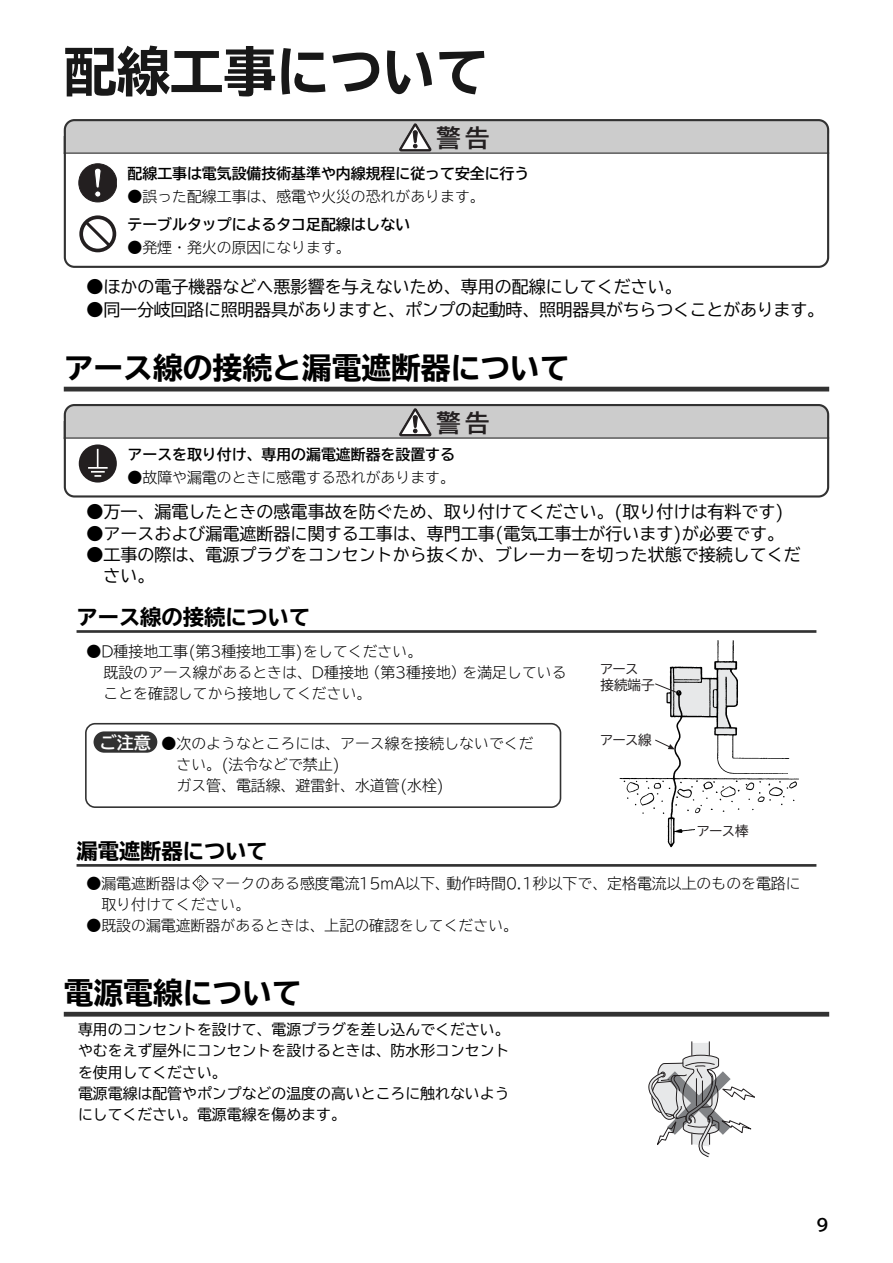
<style>
.page{position:relative;width:893px;height:1263px;background:#fff}
.page>*{position:absolute;margin:0;border:0;box-sizing:border-box;transform-origin:0 0}
.t1{font:700 expanded 53.1px "TBUD Go Std";color:#181818}
.t2{font:700 expanded 29.7px "TBUD Go Std";color:#000}
.t3{font:24.3px "TBUD Go Std Bold 90 pv RKSJ H";color:#231f20}
.t4{font:700 expanded 21.3px "TBUD Go Std";color:#000}
.t5{font:16.95px/21.3px "TBUD Go Std";color:#000}
.t6{font:700 16.5px "TBUD Go Std";color:#000}
.t7{font:300 14.85px/21.3px "TBUD Go Std Super";color:#000}
.t8{font:14.85px/21.3px "TBUD Go Std";color:#000}
.t9{font:700 14.85px "TBUD Go Std";color:#000}
.t10{font:13.5px/16.2px "TBUD Go Std Regular 90 pv RKSJ H";letter-spacing:-.06em;color:#231f20}
.s1{font-family:"TBUD Go Std";font-weight:700;font-size:16.95px;color:#fff}
</style>
<div class="page">
<img style="left:619px;top:640px;width:180px;height:208px">
<svg style="left:654px;top:662px;width:84px;height:87px"></svg>
<div style="left:695px;top:822px;width:58px;height:17px;background:#fff"></div>
<svg style="left:64px;top:119px;width:765px;height:149px"></svg>
<svg style="left:79px;top:164px;width:38px;height:38px"></svg>
<svg style="left:399px;top:124px;width:33px;height:27px"></svg>
<hr style="left:64px;top:153px;width:765px;height:1px;background:#323232">
<svg style="left:64px;top:404px;width:765px;height:93px"></svg>
<svg style="left:79px;top:444px;width:38px;height:39px"></svg>
<svg style="left:399px;top:409px;width:33px;height:27px"></svg>
<hr style="left:64px;top:437px;width:765px;height:1px;background:#323232">
<svg style="left:85px;top:723px;width:476px;height:85px"></svg>
<div style="left:94px;top:731px;width:63px;height:22px;background:#323232;border-radius:11px"></div>
<svg style="left:193px;top:875px;width:15px;height:16px"></svg>
<svg style="left:79px;top:215px;width:37px;height:37px"></svg>
<hr style="left:64px;top:387px;width:765px;height:4px;background:#323232">
<hr style="left:64px;top:1012px;width:765px;height:4px;background:#323232">
<hr style="left:77px;top:630px;width:739px;height:3px;background:#323232">
<hr style="left:77px;top:864px;width:739px;height:3px;background:#323232">
<svg style="left:648px;top:1041px;width:107px;height:116px"></svg>
<h1 class="t1" style="left:64px;top:42px;width:427px">配線工事について</h1>
<h3 class="t3" style="left:436px;top:118px;width:54px">警告</h3>
<p class="t9" style="left:128px;top:161px;width:403px">配線工事は電気設備技術基準や内線規程に従って安全に行う</p>
<p class="t7" style="left:128px;top:186px;width:359px">●誤った配線工事は、感電や火災の恐れがあります。</p>
<p class="t9" style="left:128px;top:212px;width:284px">テーブルタップによるタコ足配線はしない</p>
<p class="t7" style="left:128px;top:237px;width:225px">●発煙・発火の原因になります。</p>
<p class="t5" style="left:87px;top:276px;width:597px">●ほかの電子機器などへ悪影響を与えないため、専用の配線にしてください。</p>
<p class="t5" style="left:87px;top:299px;width:739px">●同一分岐回路に照明器具がありますと、ポンプの起動時、照明器具がちらつくことがあります。</p>
<h2 class="t2" style="left:64px;top:351px;width:507px">アース線の接続と漏電遮断器について</h2>
<h3 class="t3" style="left:436px;top:403px;width:54px">警告</h3>
<p class="t9" style="left:128px;top:442px;width:329px">アースを取り付け、専用の漏電遮断器を設置する</p>
<p class="t7" style="left:128px;top:466px;width:329px">●故障や漏電のときに感電する恐れがあります。</p>
<p class="t5" style="left:87px;top:501px;width:699px">●万一、漏電したときの感電事故を防ぐため、取り付けてください。(取り付けは有料です)</p>
<p class="t5" style="left:87px;top:522px;width:699px">●アースおよび漏電遮断器に関する工事は、専門工事(電気工事士が行います)が必要です。</p>
<p class="t5" style="left:104px;top:544px;width:699px;text-indent:-17px">●工事の際は、電源プラグをコンセントから抜くか、ブレーカーを切った状態で接続してください。</p>
<h3 class="t4" style="left:77px;top:605px;width:235px">アース線の接続について</h3>
<p class="t7" style="left:104px;top:640px;width:465px;text-indent:-17px">●D種接地工事(第3種接地工事)をしてください。<br>既設のアース線があるときは、D種接地（第3種接地）を満足していることを確認してから接地してください。</p>
<p class="t7" style="left:176px;top:732px;width:359px;text-indent:-77px"><span class="s1">ご注意</span> ●次のようなところには、アース線を接続しないでください。(法令などで禁止)<br>ガス管、電話線、避雷針、水道管(水栓)</p>
<h3 class="t4" style="left:77px;top:839px;width:193px">漏電遮断器について</h3>
<p class="t10" style="left:600px;top:660px;width:56px">アース接続端子</p>
<p class="t10" style="left:600px;top:731px;width:53px">アース線</p>
<p class="t10" style="left:697px;top:822px;width:53px">アース棒</p>
<p class="t7" style="left:101px;top:872px;width:701px;text-indent:109px">マークのある感度電流15mA以下、動作時間0.1秒以下で、定格電流以上のものを電路に取り付けてください。</p>
<p class="t7" style="left:87px;top:915px;width:433px">●既設の漏電遮断器があるときは、上記の確認をしてください。</p>
<p class="t7" style="left:87px;top:872px;width:106px">●漏電遮断器は</p>
<h2 class="t2" style="left:64px;top:977px;width:240px">電源電線について</h2>
<p class="t8" style="left:78px;top:1019px;width:433px">専用のコンセントを設けて、電源プラグを差し込んでください。やむをえず屋外にコンセントを設けるときは、防水形コンセントを使用してください。<br>電源電線は配管やポンプなどの温度の高いところに触れないようにしてください。電源電線を傷めます。</p>
<p class="t6" style="left:816px;top:1211px;width:14px">9</p>
</div>
